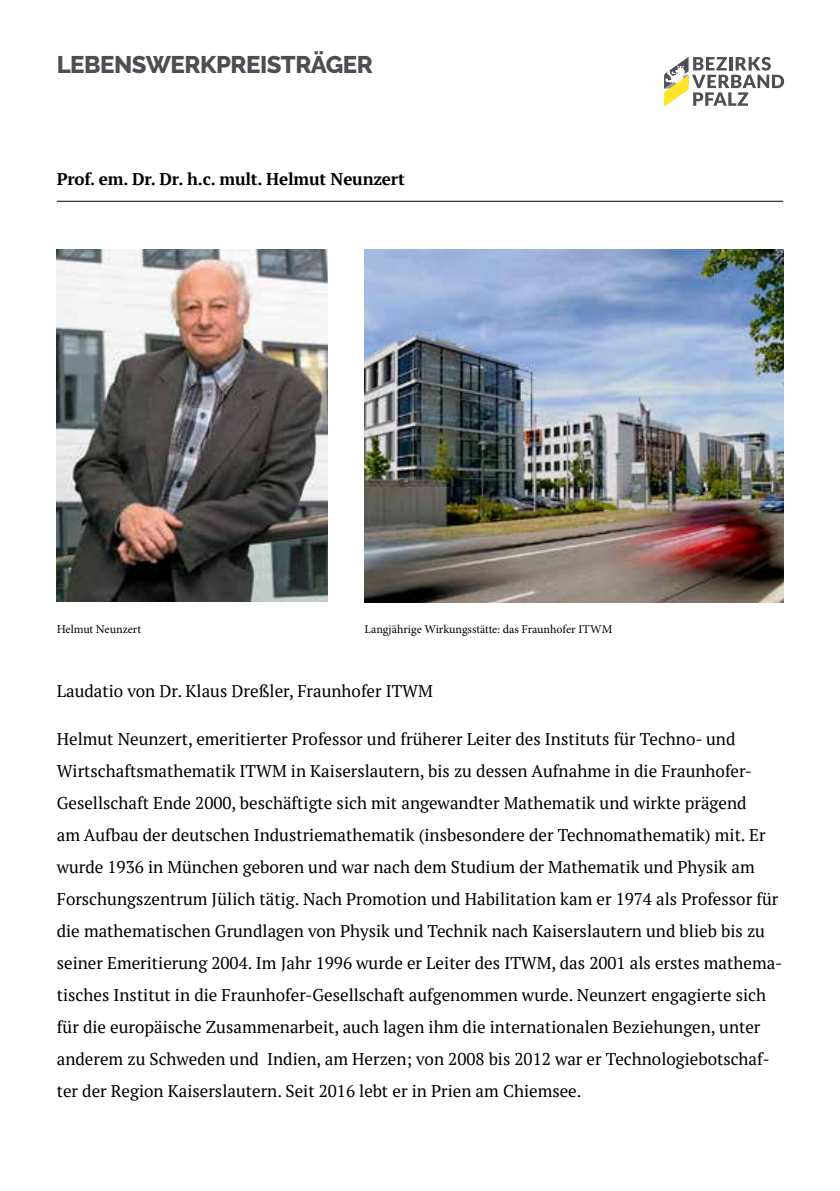
<style>
.page{position:relative;width:840px;height:1191px;background:#fff}
.page>*{position:absolute;margin:0;border:0;box-sizing:border-box;transform-origin:0 0}
.t1{font:800 24px "Raleway";letter-spacing:-.02em;color:#4d4e53}
.t2{font:17px/32px "PT Serif";color:#000}
.t3{font:700 17px "PT Serif";letter-spacing:-.01em;color:#000}
.t4{font:12px "Minion Pro";color:#000}
</style>
<div class="page">
<svg style="left:664px;top:57px;width:119px;height:50px"></svg>
<hr style="left:57px;top:201px;width:725px;height:1px;background:#000">
<img style="left:57px;top:249px;width:270px;height:352px">
<img style="left:364px;top:249px;width:418px;height:353px">
<h1 class="t1" style="left:57px;top:51px;width:317px">LEBENSWERKPREISTRÄGER</h1>
<p class="t3" style="left:57px;top:167px;width:349px">Prof. em. Dr. Dr. h.c. mult. Helmut Neunzert</p>
<p class="t4" style="left:57px;top:621px;width:86px">Helmut Neunzert</p>
<p class="t4" style="left:364px;top:621px;width:249px">Langjährige Wirkungsstätte: das Fraunhofer ITWM</p>
<p class="t2" style="left:57px;top:674px;width:377px">Laudatio von Dr. Klaus Dreßler, Fraunhofer ITWM</p>
<p class="t2" style="left:57px;top:722px;width:726px">Helmut Neunzert, emeritierter Professor und früherer Leiter des Instituts für Techno- und Wirtschaftsmathematik ITWM in Kaiserslautern, bis zu dessen Aufnahme in die Fraunhofer-Gesellschaft Ende 2000, beschäftigte sich mit angewandter Mathematik und wirkte prägend<br>am Aufbau der deutschen Industriemathematik (insbesondere der Technomathematik) mit. Er wurde 1936 in München geboren und war nach dem Studium der Mathematik und Physik am Forschungszentrum Jülich tätig. Nach Promotion und Habilitation kam er 1974 als Professor für die mathematischen Grundlagen von Physik und Technik nach Kaiserslautern und blieb bis zu seiner Emeritierung 2004. Im Jahr 1996 wurde er Leiter des ITWM, das 2001 als erstes mathema&shy;tisches Institut in die Fraunhofer-Gesellschaft aufgenommen wurde. Neunzert engagierte sich für die europäische Zusammenarbeit, auch lagen ihm die internationalen Beziehungen, unter anderem zu Schweden und Indien, am Herzen; von 2008 bis 2012 war er Technologiebotschaf&shy;ter der Region Kaiserslautern. Seit 2016 lebt er in Prien am Chiemsee.</p>
</div>
